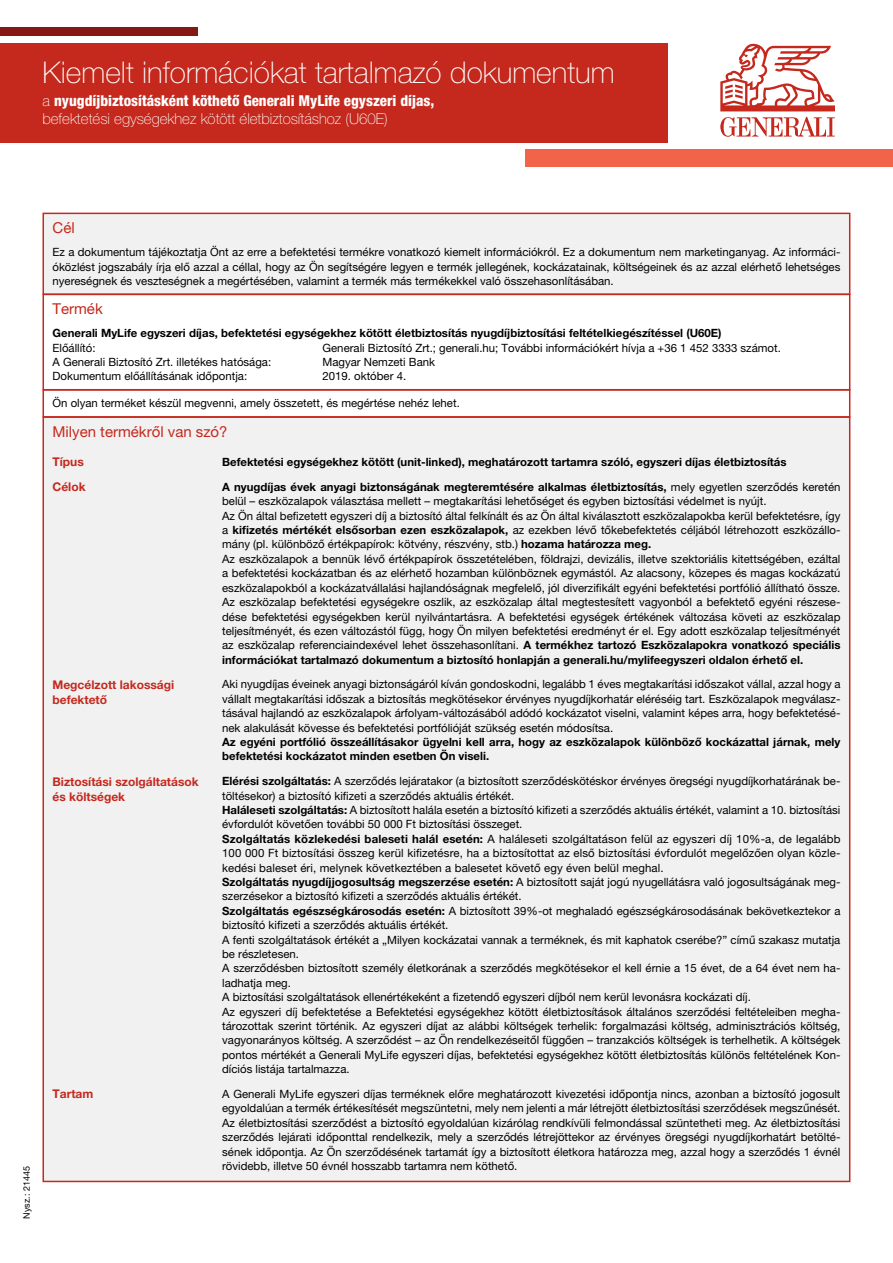
<style>
.page{position:relative;width:893px;height:1263px;background:#fff}
.page>*{position:absolute;margin:0;border:0;box-sizing:border-box;transform-origin:0 0}
.t1{font:100 30px "Helvetica Neue LT Pro";color:#fff}
.t2{font:800 condensed 15px/18px "Helvetica Neue LT Pro";color:#fff}
.t3{font:15px "Helvetica Neue LT Pro";color:#c5281c}
.t4{font:700 12px/15px "Helvetica Neue LT Pro";color:#c5281c}
.t5{font:11.4px/14.4px "Helvetica Neue LT Pro";color:#000;text-align:justify}
.t6{font:700 11.4px/14.4px "Helvetica Neue LT Pro";color:#000}
.t7{font:9px "Helvetica Neue LT Pro";color:#000}
.s1{font-weight:100;font-stretch:normal}
.s2{font-weight:700}
</style>
<div class="page">
<div style="left:0;top:43px;width:668px;height:99px;background:#c5281c"></div>
<svg style="left:720px;top:43px;width:115px;height:94px"></svg>
<div style="left:525px;top:150px;width:368px;height:17px;background:#f1644a"></div>
<div style="left:0;top:27px;width:198px;height:9px;background:#851714"></div>
<div style="left:43px;top:213px;width:807px;height:81px;background:#f1f1f2"></div>
<div style="left:43px;top:213px;width:807px;height:82px;border:2px solid #c5281c"></div>
<div style="left:43px;top:417px;width:807px;height:764px;background:#f1f1f2"></div>
<div style="left:43px;top:294px;width:807px;height:96px;border:2px solid #c5281c"></div>
<div style="left:43px;top:389px;width:807px;height:29px;border:2px solid #c5281c"></div>
<h1 class="t1" style="left:43px;top:56px;width:574px">Kiemelt információkat tartalmazó dokumentum</h1>
<h2 class="t2" style="left:43px;top:91px;width:393px"><span class="s1">a</span> nyugdíjbiztosításként köthető Generali MyLife egyszeri díjas, <span class="s1">befektetési egységekhez kötött életbiztosításhoz (U60E)</span></h2>
<p class="t7" style="left:21px;top:1218px;width:54px;rotate:-90deg">Nysz.: 21445</p>
<h2 class="t3" style="left:53px;top:219px;width:24px">Cél</h2>
<p class="t5" style="left:53px;top:245px;width:789px">Ez a dokumentum tájékoztatja Önt az erre a befektetési termékre vonatkozó kiemelt információkról. Ez a dokumentum nem marketinganyag. Az informáci&shy;óközlést jogszabály írja elő azzal a céllal, hogy az Ön segítségére legyen e termék jellegének, kockázatainak, költségeinek és az azzal elérhető lehetséges nyereségnek és veszteségnek a megértésében, valamint a termék más termékekkel való összehasonlításában.</p>
<h2 class="t3" style="left:53px;top:300px;width:52px">Termék</h2>
<p class="t6" style="left:53px;top:326px;width:671px">Generali MyLife egyszeri díjas, befektetési egységekhez kötött életbiztosítás nyugdíjbiztosítási feltételkiegészítéssel (U60E)</p>
<p class="t5" style="left:53px;top:340px;width:45px">Előállító:</p>
<p class="t5" style="left:323px;top:340px;width:460px">Generali Biztosító Zrt.; generali.hu; További információkért hívja a +36 1 452 3333 számot.</p>
<p class="t5" style="left:53px;top:355px;width:220px">A Generali Biztosító Zrt. illetékes hatósága:</p>
<p class="t5" style="left:323px;top:355px;width:114px">Magyar Nemzeti Bank</p>
<p class="t5" style="left:53px;top:369px;width:196px">Dokumentum előállításának időpontja:</p>
<p class="t5" style="left:323px;top:369px;width:85px">2019. október 4.</p>
<p class="t5" style="left:53px;top:396px;width:409px">Ön olyan terméket készül megvenni, amely összetett, és megértése nehéz lehet.</p>
<h2 class="t3" style="left:53px;top:423px;width:177px">Milyen termékről van szó?</h2>
<p class="t4" style="left:53px;top:454px;width:33px">Típus</p>
<p class="t6" style="left:222px;top:454px;width:566px">Befektetési egységekhez kötött (unit-linked), meghatározott tartamra szóló, egyszeri díjas életbiztosítás</p>
<p class="t4" style="left:53px;top:479px;width:35px">Célok</p>
<p class="t5" style="left:222px;top:479px;width:620px;text-align:left"><span class="s2">A nyugdíjas évek anyagi biztonságának megteremtésére alkalmas életbiztosítás,</span> mely egyetlen szerződés keretén belül – eszközalapok választása mellett – megtakarítási lehetőséget és egyben biztosítási védelmet is nyújt.<br>Az Ön által befizetett egyszeri díj a biztosító által felkínált és az Ön által kiválasztott eszközalapokba kerül befektetésre, így a <span class="s2">kifizetés mértékét elsősorban ezen eszközalapok,</span> az ezekben lévő tőkebefektetés céljából létrehozott eszközállo&shy;mány (pl. különböző értékpapírok: kötvény, részvény, stb.) <span class="s2">hozama határozza meg.<br></span>Az eszközalapok a bennük lévő értékpapírok összetételében, földrajzi, devizális, illetve szektoriális kitettségében, ezáltal a befektetési kockázatban és az elérhető hozamban különböznek egymástól. Az alacsony, közepes és magas kockázatú eszközalapokból a kockázatvállalási hajlandóságnak megfelelő, jól diverzifikált egyéni befektetési portfólió állítható össze.<br>Az eszközalap befektetési egységekre oszlik, az eszközalap által megtestesített vagyonból a befektető egyéni részese&shy;dése befektetési egységekben kerül nyilvántartásra. A befektetési egységek értékének változása követi az eszközalap teljesítményét, és ezen változástól függ, hogy Ön milyen befektetési eredményt ér el. Egy adott eszközalap teljesítményét az eszközalap referenciaindexével lehet összehasonlítani. <span class="s2">A termékhez tartozó Eszközalapokra vonatkozó speciális információkat tartalmazó dokumentum a biztosító honlapján a generali.hu/mylifeegyszeri oldalon érhető el.</span></p>
<p class="t4" style="left:53px;top:677px;width:123px">Megcélzott lakossági befektető</p>
<p class="t5" style="left:222px;top:677px;width:620px">Aki nyugdíjas éveinek anyagi biztonságáról kíván gondoskodni, legalább 1 éves megtakarítási időszakot vállal, azzal hogy a vállalt megtakarítási időszak a biztosítás megkötésekor érvényes nyugdíjkorhatár eléréséig tart. Eszközalapok megválasz&shy;tásával hajlandó az eszközalapok árfolyam-változásából adódó kockázatot viselni, valamint képes arra, hogy befektetésé&shy;nek alakulását kövesse és befektetési portfólióját szükség esetén módosítsa.</p>
<p class="t6" style="left:222px;top:734px;width:620px">Az egyéni portfólió összeállításakor ügyelni kell arra, hogy az eszközalapok különböző kockázattal járnak, mely befektetési kockázatot minden esetben Ön viseli.</p>
<p class="t4" style="left:53px;top:774px;width:148px">Biztosítási szolgáltatások és költségek</p>
<p class="t5" style="left:222px;top:774px;width:620px;text-align:left"><span class="s2">Elérési szolgáltatás:</span> A szerződés lejáratakor (a biztosított szerződéskötéskor érvényes öregségi nyugdíjkorhatárának be&shy;töltésekor) a biztosító kifizeti a szerződés aktuális értékét.<br><span class="s2">Haláleseti szolgáltatás:</span> A biztosított halála esetén a biztosító kifizeti a szerződés aktuális értékét, valamint a 10. biztosítási évfordulót követően további 50 000 Ft biztosítási összeget.<br><span class="s2">Szolgáltatás közlekedési baleseti halál esetén:</span> A haláleseti szolgáltatáson felül az egyszeri díj 10%-a, de legalább 100 000 Ft biztosítási összeg kerül kifizetésre, ha a biztosítottat az első biztosítási évfordulót megelőzően olyan közle&shy;kedési baleset éri, melynek következtében a balesetet követő egy éven belül meghal.<br><span class="s2">Szolgáltatás nyugdíjjogosultság megszerzése esetén:</span> A biztosított saját jogú nyugellátásra való jogosultságának meg&shy;szerzésekor a biztosító kifizeti a szerződés aktuális értékét.<br><span class="s2">Szolgáltatás egészségkárosodás esetén:</span> A biztosított 39%-ot meghaladó egészségkárosodásának bekövetkeztekor a biztosító kifizeti a szerződés aktuális értékét.<br>A fenti szolgáltatások értékét a „Milyen kockázatai vannak a terméknek, és mit kaphatok cserébe?” című szakasz mutatja be részletesen.<br>A szerződésben biztosított személy életkorának a szerződés megkötésekor el kell érnie a 15 évet, de a 64 évet nem ha&shy;ladhatja meg.<br>A biztosítási szolgáltatások ellenértékeként a fizetendő egyszeri díjból nem kerül levonásra kockázati díj.<br>Az egyszeri díj befektetése a Befektetési egységekhez kötött életbiztosítások általános szerződési feltételeiben megha&shy;tározottak szerint történik. Az egyszeri díjat az alábbi költségek terhelik: forgalmazási költség, adminisztrációs költség, vagyonarányos költség. A szerződést – az Ön rendelkezéseitől függően – tranzakciós költségek is terhelhetik. A költségek pontos mértékét a Generali MyLife egyszeri díjas, befektetési egységekhez kötött életbiztosítás különös feltételének Kon&shy;díciós listája tartalmazza.</p>
<p class="t4" style="left:53px;top:1086px;width:42px">Tartam</p>
<p class="t5" style="left:222px;top:1087px;width:620px">A Generali MyLife egyszeri díjas terméknek előre meghatározott kivezetési időpontja nincs, azonban a biztosító jogosult egyoldalúan a termék értékesítését megszüntetni, mely nem jelenti a már létrejött életbiztosítási szerződések megszűnését.<br>Az életbiztosítási szerződést a biztosító egyoldalúan kizárólag rendkívüli felmondással szüntetheti meg. Az életbiztosítási szerződés lejárati időponttal rendelkezik, mely a szerződés létrejöttekor az érvényes öregségi nyugdíjkorhatárt betölté&shy;sének időpontja. Az Ön szerződésének tartamát így a biztosított életkora határozza meg, azzal hogy a szerződés 1 évnél rövidebb, illetve 50 évnél hosszabb tartamra nem köthető.</p>
</div>
